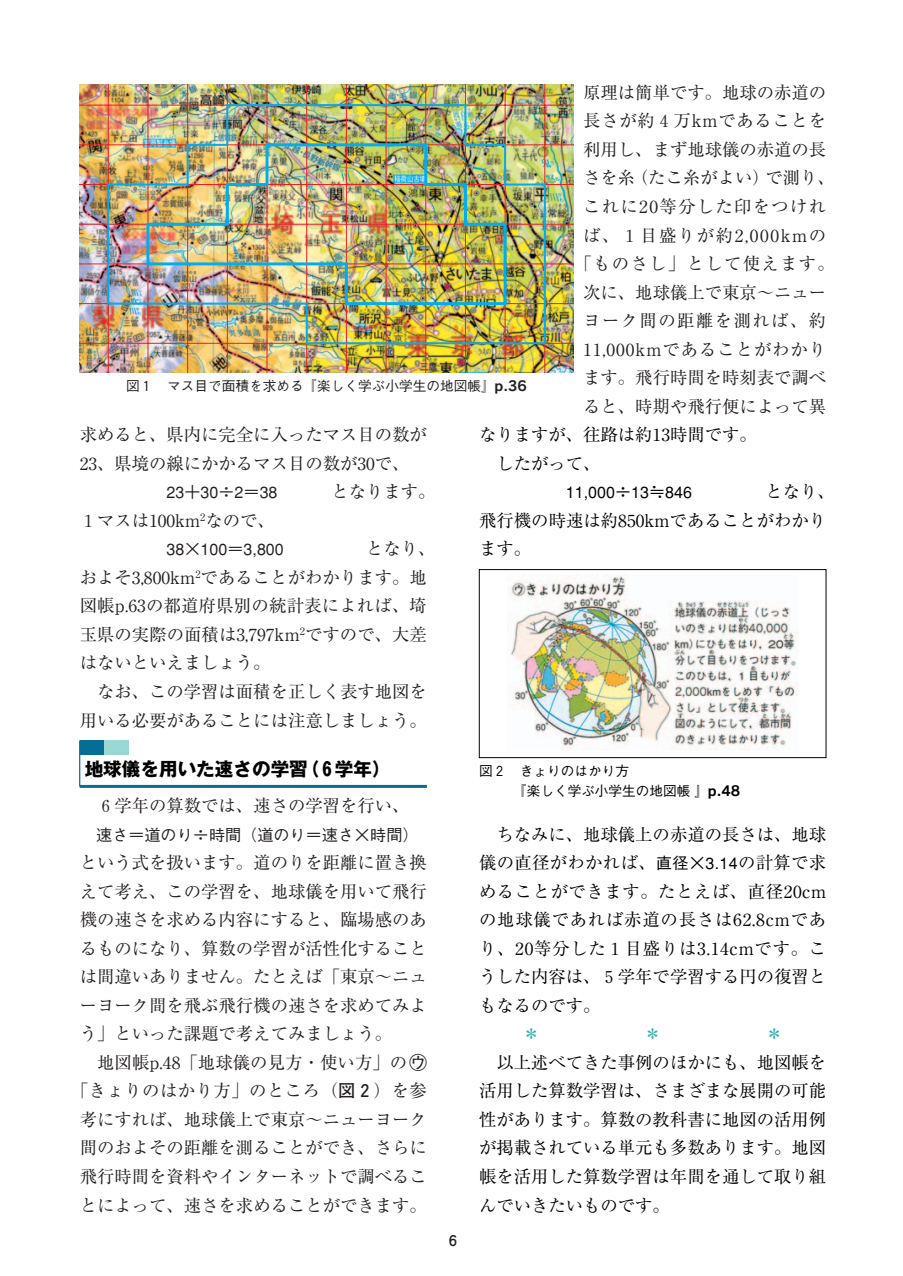
<style>
.page{position:relative;width:903px;height:1276px;background:#fff}
.page>*{position:absolute;margin:0;border:0;box-sizing:border-box;transform-origin:0 0}
.t1{font:700 18.55px "Gothic MB101";color:#000}
.t2{font:17.32px/28.5px "Ryumin";color:#231f20}
.t3{font:17.32px/28.5px "Ryumin";color:#000}
.t4{font:17.32px/28.5px "Ryumin";letter-spacing:.045em;color:#231f20;text-align:center}
.t5{font:500 16.1px "Gothic BBB";color:#231f20}
.t6{font:500 16.1px "Gothic BBB";color:#000}
.t7{font:500 13.65px "Gothic BBB";color:#231f20}
.t8{font:500 13.65px/19.8px "Gothic BBB";color:#000}
.t9{font:500 13.65px "Jun 34";color:#231f20}
.s1{font-family:"Rodin CID B";font-weight:400}
.s2{font-family:"GDJN Marusuji"}
.s3{font-family:"Futo Go B101";font-weight:700}
.s4{font-family:"Gothic BBB";font-weight:500;font-size:16.1px}
</style>
<div class="page">
<img style="left:80px;top:84px;width:494px;height:288px">
<hr style="left:386px;top:84px;width:1px;height:288px;background:#ee1d23">
<hr style="left:346px;top:84px;width:1px;height:288px;background:#ee1d23">
<hr style="left:306px;top:84px;width:1px;height:288px;background:#ee1d23">
<hr style="left:267px;top:84px;width:1px;height:288px;background:#ee1d23">
<hr style="left:227px;top:84px;width:1px;height:288px;background:#ee1d23">
<hr style="left:187px;top:84px;width:1px;height:288px;background:#ee1d23">
<hr style="left:148px;top:84px;width:1px;height:288px;background:#ee1d23">
<hr style="left:108px;top:84px;width:1px;height:288px;background:#ee1d23">
<hr style="left:425px;top:84px;width:1px;height:288px;background:#ee1d23">
<hr style="left:465px;top:84px;width:1px;height:288px;background:#ee1d23">
<hr style="left:505px;top:84px;width:1px;height:288px;background:#ee1d23">
<hr style="left:545px;top:84px;width:1px;height:288px;background:#ee1d23">
<hr style="left:80px;top:343px;width:494px;height:1px;background:#ee1d23">
<hr style="left:80px;top:303px;width:494px;height:1px;background:#ee1d23">
<hr style="left:80px;top:264px;width:494px;height:1px;background:#ee1d23">
<hr style="left:80px;top:224px;width:494px;height:1px;background:#ee1d23">
<hr style="left:80px;top:184px;width:494px;height:1px;background:#ee1d23">
<hr style="left:80px;top:145px;width:494px;height:1px;background:#ee1d23">
<hr style="left:80px;top:105px;width:494px;height:1px;background:#ee1d23">
<img style="left:106px;top:103px;width:441px;height:242px">
<hr style="left:80px;top:785px;width:347px;height:3px;background:#066d95">
<div style="left:80px;top:740px;width:25px;height:15px;background:#066d95"></div>
<div style="left:105px;top:740px;width:24px;height:15px;background:#9ad8d3"></div>
<hr style="left:79px;top:740px;width:1px;height:46px;background:#066d95">
<img style="left:507px;top:575px;width:291px;height:175px">
<div style="left:479px;top:569px;width:347px;height:189px;border:1px solid #000"></div>
<p class="t7" style="left:126px;top:381px;width:402px">図１　マス目で面積を求める『楽しく学ぶ小学生の地図帳』<span class="s1">p.36</span></p>
<p class="t4" style="left:575px;top:80px;width:262px">原理は簡単です。地球の赤道の長さが約４万kmであることを利用し、まず地球儀の赤道の長さを糸（たこ糸がよい）で測り、これに20等分した印をつければ、１目盛りが約2,000kmの「ものさし」として使えます。次に、地球儀上で東京～ニューヨーク間の距離を測れば、約<br>11,000kmであることがわかります。飛行時間を時刻表で調べると、時期や飛行便によって異</p>
<p class="t2" style="left:80px;top:423px;width:349px">求めると、県内に完全に入ったマス目の数が<br>23、県境の線にかかるマス目の数が30で、</p>
<p class="t5" style="left:167px;top:486px;width:113px">23＋30÷2＝38</p>
<p class="t2" style="left:331px;top:480px;width:106px">となります。</p>
<p class="t2" style="left:80px;top:508px;width:197px">１マスは100km<sup>2</sup>なので、</p>
<p class="t5" style="left:167px;top:543px;width:119px">38×100＝3,800</p>
<p class="t2" style="left:80px;top:537px;width:357px;text-indent:286px">となり、およそ3,800km<sup>2</sup>であることがわかります。地図帳p.63の都道府県別の統計表によれば、埼玉県の実際の面積は3,797km<sup>2</sup>ですので、大差はないといえましょう。</p>
<p class="t2" style="left:80px;top:679px;width:349px;text-align:right">なお、この学習は面積を正しく表す地図を用いる必要があることには注意しましょう。</p>
<p class="t1" style="left:85px;top:762px;width:308px">地球儀を用いた速さの学習（６学年）</p>
<p class="t2" style="left:97px;top:794px;width:314px">６学年の算数では、速さの学習を行い、</p>
<p class="t5" style="left:96px;top:828px;width:324px">速さ＝道のり÷時間（道のり＝速さ×時間）</p>
<p class="t2" style="left:80px;top:851px;width:349px;text-align:justify">という式を扱います。道のりを距離に置き換えて考え、この学習を、地球儀を用いて飛行機の速さを求める内容にすると、臨場感のあるものになり、算数の学習が活性化することは間違いありません。たとえば「東京～ニューヨーク間を飛ぶ飛行機の速さを求めてみよう」といった課題で考えてみましょう。</p>
<p class="t2" style="left:71px;top:1050px;width:357px;text-align:right">地図帳p.48「地球儀の見方・使い方」の<span class="s2">d<br></span>「きょりのはかり方」のところ（<span class="s3">図２</span>）を参考にすれば、地球儀上で東京～ニューヨーク間のおよその距離を測ることができ、さらに飛行時間を資料やインターネットで調べることによって、速さを求めることができます。</p>
<p class="t9" style="left:449px;top:1236px;width:10px">6</p>
<p class="t3" style="left:496px;top:423px;width:262px;text-indent:-17px">なりますが、往路は約13時間です。したがって、</p>
<p class="t6" style="left:566px;top:486px;width:128px">11,000÷13≒846</p>
<p class="t3" style="left:479px;top:480px;width:357px;text-indent:286px">となり、飛行機の時速は約850kmであることがわかります。</p>
<p class="t8" style="left:513px;top:763px;width:229px;text-indent:-34px">図２　きょりのはかり方<br>『楽しく学ぶ小学生の地図帳』<span class="s1">p.48</span></p>
<p class="t3" style="left:479px;top:822px;width:349px;text-align:justify;text-indent:17px">ちなみに、地球儀上の赤道の長さは、地球儀の直径がわかれば、<span class="s4">直径×3.14</span>の計算で求めることができます。たとえば、直径20cmの地球儀であれば赤道の長さは62.8cmであり、20等分した１目盛りは3.14cmです。こうした内容は、５学年で学習する円の復習ともなるのです。</p>
<p class="t3" style="left:479px;top:1050px;width:349px;text-align:justify;text-indent:17px">以上述べてきた事例のほかにも、地図帳を活用した算数学習は、さまざまな展開の可能性があります。算数の教科書に地図の活用例が掲載されている単元も多数あります。地図帳を活用した算数学習は年間を通して取り組んでいきたいものです。</p>
</div>
